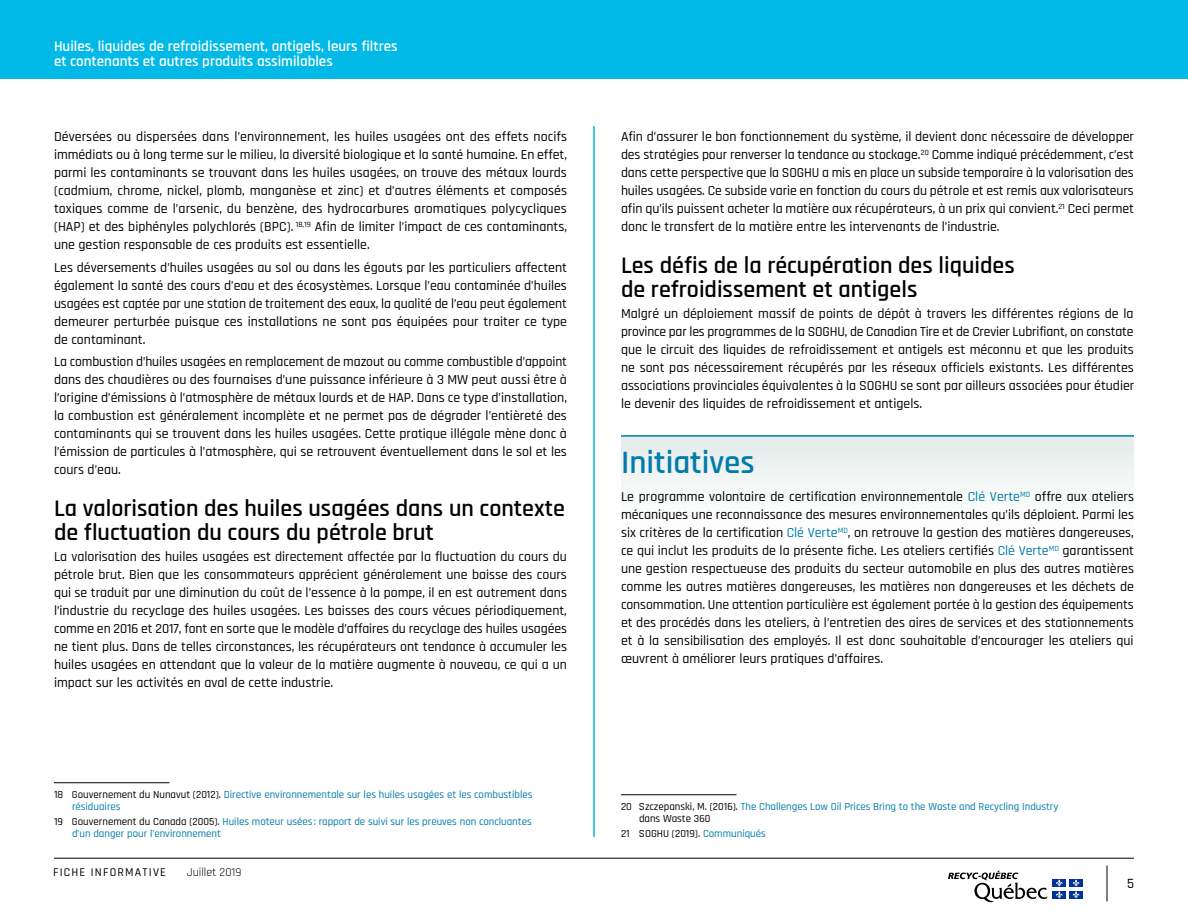
<style>
.page{position:relative;width:1188px;height:918px;background:#fff}
.page>*{position:absolute;margin:0;border:0;box-sizing:border-box;transform-origin:0 0}
.H2_Rule{font:600 33px "Rajdhani";color:#007caa}
.H3{font:600 24px/24px "Rajdhani";color:#000}
.t1{font:600 15px/15px "Rajdhani";color:#fff}
.t2{font:500 14.25px "Rajdhani";color:#000}
.Texte{font:500 13.8px/18px "Rajdhani";color:#000;text-align:justify}
.t3{font:500 12px "Rajdhani";letter-spacing:.1em;color:#000}
.t4{font:12px "Rajdhani";color:#000}
.Notes_filet{font:500 10.8px/12px "Rajdhani";color:#007caa}
.Notes{font:500 10.8px/12px "Rajdhani";color:#007caa}
.Notes-2{font:500 10.8px "Rajdhani";color:#000}
.s1{color:#000}
.s2{color:#007caa}
</style>
<div class="page">
<hr style="left:593px;top:126px;width:2px;height:711px;background:#00b9e7">
<svg style="left:948px;top:871px;width:100px;height:31px"></svg>
<div style="left:1053px;top:879px;width:13px;height:8px;background:#039"></div>
<div style="left:1070px;top:879px;width:13px;height:8px;background:#039"></div>
<div style="left:1053px;top:891px;width:13px;height:8px;background:#039"></div>
<svg style="left:1056px;top:879px;width:7px;height:19px"></svg>
<div style="left:1070px;top:891px;width:13px;height:8px;background:#039"></div>
<svg style="left:1073px;top:879px;width:7px;height:19px"></svg>
<hr style="left:1107px;top:866px;width:1px;height:36px;background:#000">
<hr style="left:54px;top:858px;width:1080px;height:1px;background:#000">
<div style="left:0;top:0;width:1188px;height:79px;background:#00b9e7"></div>
<div style="left:621px;top:436px;width:513px;height:136px;background:linear-gradient(to bottom,#e8efed,#fff)"></div>
<hr style="left:54px;top:782px;width:116px;height:1px;background:#000">
<hr style="left:621px;top:794px;width:115px;height:1px;background:#000">
<hr style="left:621px;top:435px;width:513px;height:2px;background:#007caa">
<p class="t1" style="left:54px;top:39px;width:345px">Huiles, liquides de refroidissement, antigels, leurs filtres et contenants et autres produits assimilables</p>
<p class="Texte" style="left:54px;top:128px;width:515px">Déversées ou dispersées dans l’environnement, les huiles usagées ont des effets nocifs immédiats ou à long terme sur le milieu, la diversité biologique et la santé humaine. En effet, parmi les contaminants se trouvant dans les huiles usagées, on trouve des métaux lourds (cadmium, chrome, nickel, plomb, manganèse et zinc) et d’autres éléments et composés toxiques comme de l’arsenic, du benzène, des hydrocarbures aromatiques polycycliques (HAP) et des biphényles polychlorés (BPC). <sup>18,19</sup> Afin de limiter l’impact de ces contaminants, une gestion responsable de ces produits est essentielle.</p>
<p class="Texte" style="left:54px;top:259px;width:515px">Les déversements d’huiles usagées au sol ou dans les égouts par les particuliers affectent également la santé des cours d’eau et des écosystèmes. Lorsque l’eau contaminée d’huiles usagées est captée par une station de traitement des eaux, la qualité de l’eau peut également demeurer perturbée puisque ces installations ne sont pas équipées pour traiter ce type de contaminant.</p>
<p class="Texte" style="left:54px;top:353px;width:515px">La combustion d’huiles usagées en remplacement de mazout ou comme combustible d’appoint dans des chaudières ou des fournaises d’une puissance inférieure à 3 MW peut aussi être à l’origine d’émissions à l’atmosphère de métaux lourds et de HAP. Dans ce type d’installation, la combustion est généralement incomplète et ne permet pas de dégrader l’entièreté des contaminants qui se trouvent dans les huiles usagées. Cette pratique illégale mène donc à l’émission de particules à l’atmosphère, qui se retrouvent éventuellement dans le sol et les cours d’eau.</p>
<h3 class="H3" style="left:54px;top:497px;width:512px">La valorisation des huiles usagées dans un contexte de fluctuation du cours du pétrole brut</h3>
<p class="Texte" style="left:54px;top:548px;width:515px">La valorisation des huiles usagées est directement affectée par la fluctuation du cours du pétrole brut. Bien que les consommateurs apprécient généralement une baisse des cours qui se traduit par une diminution du coût de l’essence à la pompe, il en est autrement dans l’industrie du recyclage des huiles usagées. Les baisses des cours vécues périodiquement, comme en 2016 et 2017, font en sorte que le modèle d’affaires du recyclage des huiles usagées ne tient plus. Dans de telles circonstances, les récupérateurs ont tendance à accumuler les huiles usagées en attendant que la valeur de la matière augmente à nouveau, ce qui a un impact sur les activités en aval de cette industrie.</p>
<p class="Notes_filet" style="left:72px;top:789px;width:462px;text-indent:-18px"><span class="s1">18 Gouvernement du Nunavut (2012).</span> Directive environnementale sur les huiles usagées et les combustibles résiduaires</p>
<p class="Notes" style="left:72px;top:816px;width:461px;text-indent:-18px"><span class="s1">19 Gouvernement du Canada (2005).</span> Huiles moteur usées : rapport de suivi sur les preuves non concluantes d’un danger pour l’environnement</p>
<p class="t3" style="left:53px;top:865px;width:114px">FICHE INFORMATIVE</p>
<p class="t4" style="left:187px;top:866px;width:56px">Juillet 2019</p>
<p class="Texte" style="left:621px;top:128px;width:515px">Afin d’assurer le bon fonctionnement du système, il devient donc nécessaire de développer des stratégies pour renverser la tendance au stockage.<sup>20</sup> Comme indiqué précédemment, c’est dans cette perspective que la SOGHU a mis en place un subside temporaire à la valorisation des huiles usagées. Ce subside varie en fonction du cours du pétrole et est remis aux valorisateurs afin qu’ils puissent acheter la matière aux récupérateurs, à un prix qui convient.<sup>21</sup> Ceci permet donc le transfert de la matière entre les intervenants de l’industrie.</p>
<h3 class="H3" style="left:621px;top:254px;width:395px">Les défis de la récupération des liquides de refroidissement et antigels</h3>
<p class="Texte" style="left:621px;top:305px;width:515px">Malgré un déploiement massif de points de dépôt à travers les différentes régions de la province par les programmes de la SOGHU, de Canadian Tire et de Crevier Lubrifiant, on constate que le circuit des liquides de refroidissement et antigels est méconnu et que les produits ne sont pas nécessairement récupérés par les réseaux officiels existants. Les différentes associations provinciales équivalentes à la SOGHU se sont par ailleurs associées pour étudier le devenir des liquides de refroidissement et antigels.</p>
<h2 class="H2_Rule" style="left:621px;top:442px;width:135px">Initiatives</h2>
<p class="Texte" style="left:621px;top:488px;width:515px">Le programme volontaire de certification environnementale <span class="s2">Clé Verte</span><sup>MD</sup> offre aux ateliers mécaniques une reconnaissance des mesures environnementales qu’ils déploient. Parmi les six critères de la certification <span class="s2">Clé Verte</span><sup>MD</sup>, on retrouve la gestion des matières dangereuses, ce qui inclut les produits de la présente fiche. Les ateliers certifiés <span class="s2">Clé Verte</span><sup>MD</sup> garantissent une gestion respectueuse des produits du secteur automobile en plus des autres matières comme les autres matières dangereuses, les matières non dangereuses et les déchets de consommation. Une attention particulière est également portée à la gestion des équipements et des procédés dans les ateliers, à l’entretien des aires de services et des stationnements et à la sensibilisation des employés. Il est donc souhaitable d’encourager les ateliers qui œuvrent à améliorer leurs pratiques d’affaires.</p>
<p class="Notes_filet" style="left:639px;top:801px;width:421px;text-indent:-18px"><span class="s1">20 Szczepanski, M. (2016).</span> The Challenges Low Oil Prices Bring to the Waste and Recycling Industry <span class="s1">dans Waste 360</span></p>
<p class="Notes-2" style="left:621px;top:827px;width:146px">21 SOGHU (2019). <span class="s2">Communiqués</span></p>
<p class="t2" style="left:1127px;top:875px;width:8px">5</p>
</div>
